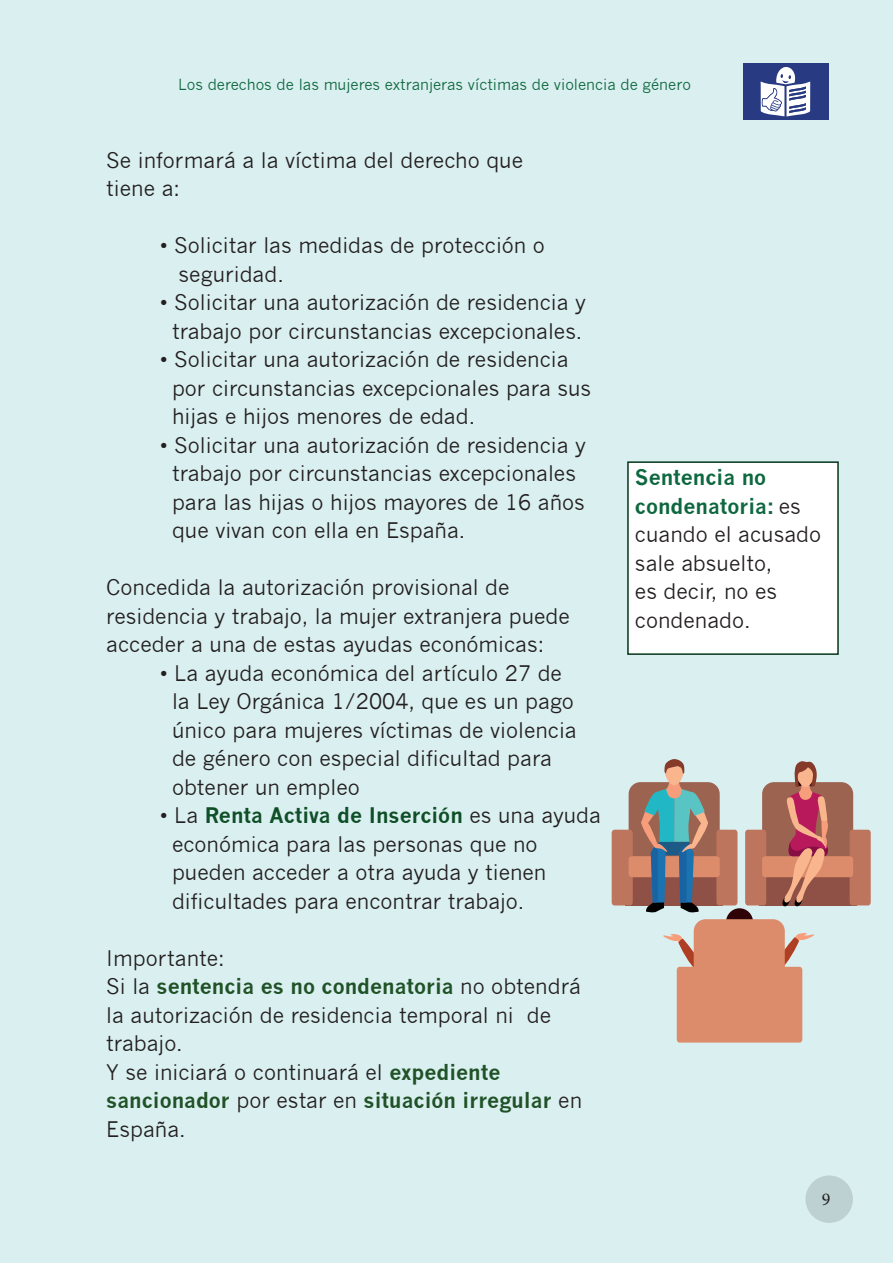
<style>
.page{position:relative;width:893px;height:1263px;background:#daeff0}
.page>*{position:absolute;margin:0;border:0;box-sizing:border-box;transform-origin:0 0}
.t1{font:21px/28.5px "News Gothic";color:#231f20}
.t2{font:18px "Minion Pro";color:#231f20}
.t3{font:15px "News Gothic";color:#0e683f}
.s1{font-weight:700;color:#0e4f27}
.s2{font-weight:700;color:#205227}
.s3{font-weight:700;color:#0e683f}
</style>
<div class="page">
<div style="left:805px;top:1175px;width:48px;height:48px;background:#bdd0d2;border-radius:50%"></div>
<div style="left:743px;top:64px;width:86px;height:56px;background:#273a82"></div>
<svg style="left:761px;top:67px;width:49px;height:50px"></svg>
<hr style="left:0;top:146px;width:1px;height:85px;background:#a9b09e">
<div style="left:627px;top:461px;width:212px;height:194px;background:#fff;border:2px solid #043519"></div>
<div style="left:726px;top:908px;width:27px;height:28px;background:#2e0206;border-radius:50%"></div>
<svg style="left:663px;top:919px;width:151px;height:123px"></svg>
<svg style="left:745px;top:761px;width:126px;height:146px"></svg>
<svg style="left:612px;top:759px;width:125px;height:154px"></svg>
<p class="t3" style="left:178px;top:76px;width:514px">Los derechos de las mujeres extranjeras víctimas de violencia de género</p>
<p class="t1" style="left:106px;top:146px;width:418px">Se informará a la víctima del derecho que tiene a:</p>
<p class="t1" style="left:179px;top:232px;width:368px;text-indent:-18px">• Solicitar las medidas de protección o seguridad.</p>
<p class="t1" style="left:160px;top:289px;width:427px;text-align:center">• Solicitar una autorización de residencia y trabajo por circunstancias excepcionales.</p>
<p class="t1" style="left:172px;top:346px;width:421px;text-indent:-12px">• Solicitar una autorización de residencia por circunstancias excepcionales para sus hijas e hijos menores de edad.</p>
<p class="t1" style="left:172px;top:431px;width:415px;text-indent:-12px">• Solicitar una autorización de residencia y trabajo por circunstancias excepcionales para las hijas o hijos mayores de 16 años que vivan con ella en España.</p>
<p class="t1" style="left:106px;top:574px;width:465px">Concedida la autorización provisional de residencia y trabajo, la mujer extranjera puede acceder a una de estas ayudas económicas:</p>
<p class="t1" style="left:172px;top:659px;width:406px;text-indent:-12px">• La ayuda económica del artículo 27 de la Ley Orgánica 1/2004, que es un pago único para mujeres víctimas de violencia de género con especial dificultad para obtener un empleo</p>
<p class="t1" style="left:172px;top:802px;width:430px;text-indent:-12px">• La <span class="s1">Renta Activa de Inserción</span> es una ayuda económica para las personas que no pueden acceder a otra ayuda y tienen dificultades para encontrar trabajo.</p>
<p class="t1" style="left:106px;top:944px;width:477px">Importante:<br>Si la <span class="s2">sentencia es no condenatoria</span> no obtendrá la autorización de residencia temporal ni de trabajo.<br>Y se iniciará o continuará el <span class="s2">expediente sancionador</span> por estar en <span class="s2">situación irregular</span> en<br>España.</p>
<p class="t1" style="left:635px;top:464px;width:188px"><span class="s3">Sentencia no condenatoria:</span> es cuando el acusado sale absuelto,<br>es decir, no es condenado.</p>
<p class="t2" style="left:822px;top:1187px;width:10px">9</p>
</div>
